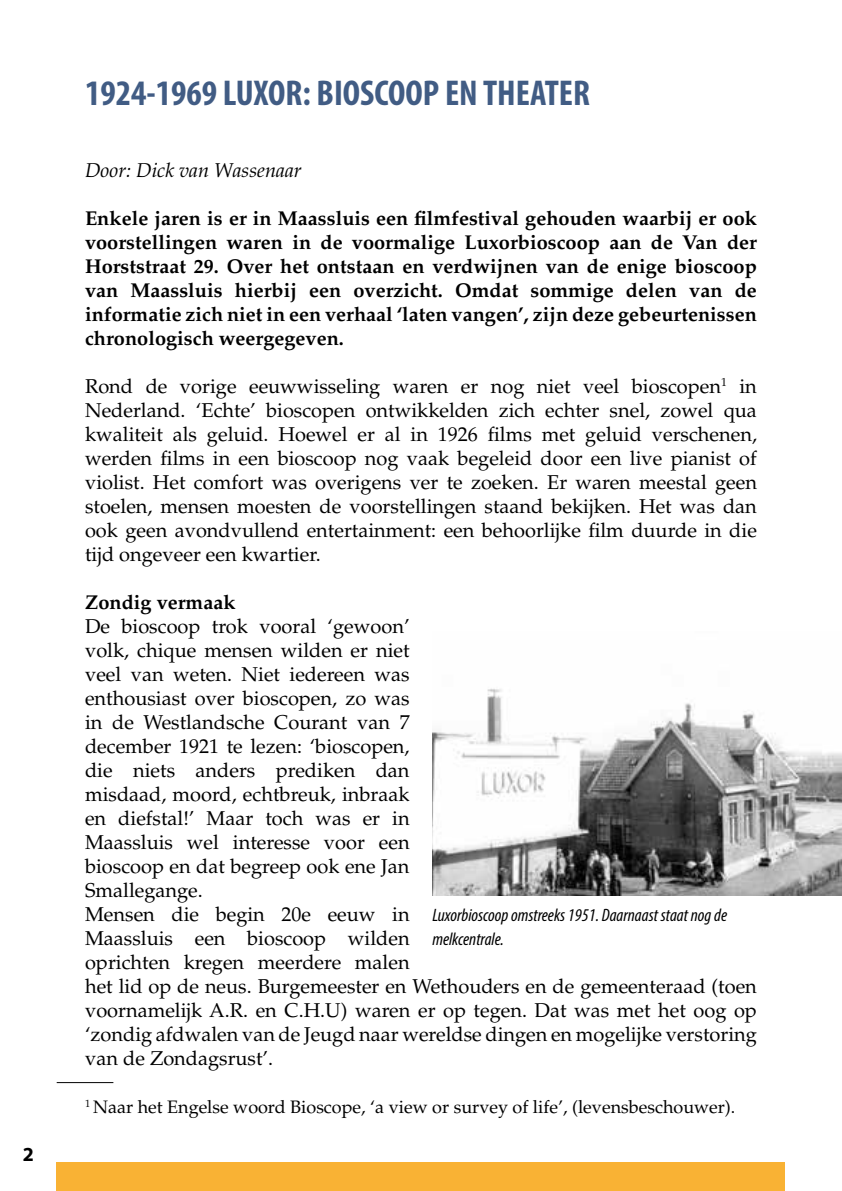
<style>
.page{position:relative;width:842px;height:1191px;background:#fff}
.page>*{position:absolute;margin:0;border:0;box-sizing:border-box;transform-origin:0 0}
.t1{font:700 condensed 36px "Myriad Pro";color:#415c84}
.t2{font:20px/24px "Palatino LT Std";color:#000;text-align:justify}
.t3{font:20px/24px "Palatino LT Std Bold 2";color:#000;text-align:justify}
.t4{font:italic 20px "Palatino LT Std";color:#000}
.t5{font:700 20px "Myriad Pro";color:#000}
.t6{font:18px "Palatino LT Std";color:#000}
.t7{font:italic condensed 18px/24px "Myriad Pro";color:#000}
</style>
<div class="page">
<div style="left:57px;top:1162px;width:728px;height:29px;background:#f9b234"></div>
<img style="left:432px;top:688px;width:410px;height:207px">
<hr style="left:57px;top:1082px;width:56px;height:1px;background:#000">
<p class="t5" style="left:23px;top:1140px;width:13px">2</p>
<h1 class="t1" style="left:85px;top:70px;width:506px">1924-1969 LUXOR: BIOSCOOP EN THEATER</h1>
<p class="t4" style="left:85px;top:158px;width:218px">Door: Dick van Wassenaar</p>
<p class="t3" style="left:85px;top:206px;width:673px">Enkele jaren is er in Maassluis een filmfestival gehouden waarbij er ook voorstellingen waren in de voormalige Luxorbioscoop aan de Van der Horststraat 29. Over het ontstaan en verdwijnen van de enige bioscoop van Maassluis hierbij een overzicht. Omdat sommige delen van de informatie zich niet in een verhaal ‘laten vangen’, zijn deze gebeurtenissen chronologisch weergegeven.</p>
<p class="t2" style="left:85px;top:374px;width:673px">Rond de vorige eeuwwisseling waren er nog niet veel bioscopen<sup>1</sup> in Nederland. ‘Echte’ bioscopen ontwikkelden zich echter snel, zowel qua kwaliteit als geluid. Hoewel er al in 1926 films met geluid verschenen, werden films in een bioscoop nog vaak begeleid door een live pianist of violist. Het comfort was overigens ver te zoeken. Er waren meestal geen stoelen, mensen moesten de voorstellingen staand bekijken. Het was dan ook geen avondvullend entertainment: een behoorlijke film duurde in die tijd ongeveer een kwartier.</p>
<p class="t3" style="left:85px;top:590px;width:152px">Zondig vermaak</p>
<p class="t2" style="left:85px;top:614px;width:673px;text-align:left">De bioscoop trok vooral ‘gewoon’<br>volk, chique mensen wilden er niet<br>veel van weten. Niet iedereen was<br>enthousiast over bioscopen, zo was<br>in de Westlandsche Courant van 7<br>december 1921 te lezen: ‘bioscopen,<br>die niets anders prediken dan<br>misdaad, moord, echtbreuk, inbraak<br>en diefstal!’ Maar toch was er in<br>Maassluis wel interesse voor een<br>bioscoop en dat begreep ook ene Jan<br>Smallegange.<br>Mensen die begin 20e eeuw in<br>Maassluis een bioscoop wilden<br>oprichten kregen meerdere malen<br>het lid op de neus. Burgemeester en Wethouders en de gemeenteraad (toen voornamelijk A.R. en C.H.U) waren er op tegen. Dat was met het oog op ‘zondig afdwalen van de Jeugd naar wereldse dingen en mogelijke verstoring van de Zondagsrust’.</p>
<p class="t7" style="left:432px;top:903px;width:296px">Luxorbioscoop omstreeks 1951. Daarnaast staat nog de melkcentrale.</p>
<p class="t6" style="left:85px;top:1096px;width:652px"><sup>1</sup> Naar het Engelse woord Bioscope, ‘a view or survey of life’, (levensbeschouwer).</p>
</div>
